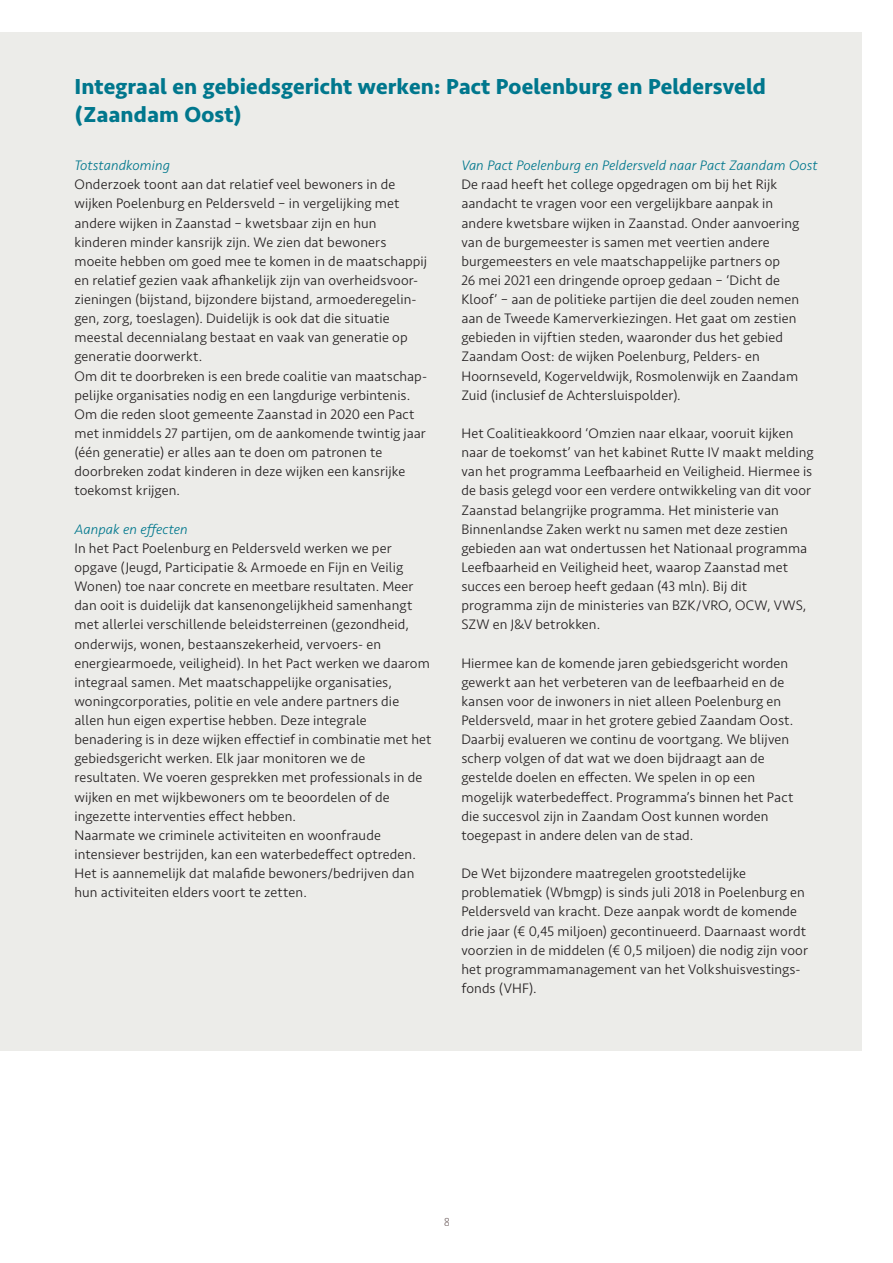
<style>
.page{position:relative;width:893px;height:1263px;background:#fff}
.page>*{position:absolute;margin:0;border:0;box-sizing:border-box;transform-origin:0 0}
.Hoofdkop_A4{font:700 22.5px/28.7px "Seravek Basic";letter-spacing:.005em;color:#00778d}
.Plattetekst_basis_A4{font:300 14.25px/19.2px "Seravek Basic";letter-spacing:.01em;color:#231f20}
.Subparagraafkop_blau{font:italic 300 14.25px "Seravek Basic";letter-spacing:.005em;color:#00778d}
.t1{font:300 12px "Seravek Basic";color:#7f7171}
</style>
<div class="page">
<div style="left:0;top:32px;width:861px;height:1018px;background:#ecece9"></div>
<p class="Hoofdkop_A4" style="left:74px;top:71px;width:693px">Integraal en gebiedsgericht werken: Pact Poelenburg en Peldersveld (Zaandam Oost)</p>
<p class="Subparagraafkop_blau" style="left:74px;top:157px;width:97px">Totstandkoming</p>
<p class="Plattetekst_basis_A4" style="left:74px;top:175px;width:354px">Onderzoek toont aan dat relatief veel bewoners in de wijken Poelenburg en Peldersveld – in vergelijking met andere wijken in Zaanstad – kwetsbaar zijn en hun kinderen minder kansrijk zijn. We zien dat bewoners moeite hebben om goed mee te komen in de maatschappij en relatief gezien vaak afhankelijk zijn van overheidsvoor&shy;zieningen (bijstand, bijzondere bijstand, armoederegelin&shy;gen, zorg, toeslagen). Duidelijk is ook dat die situatie meestal decennialang bestaat en vaak van generatie op generatie doorwerkt.</p>
<p class="Plattetekst_basis_A4" style="left:74px;top:366px;width:354px">Om dit te doorbreken is een brede coalitie van maatschap&shy;pelijke organisaties nodig en een langdurige verbintenis.<br>Om die reden sloot gemeente Zaanstad in 2020 een Pact met inmiddels 27 partijen, om de aankomende twintig jaar (één generatie) er alles aan te doen om patronen te doorbreken zodat kinderen in deze wijken een kansrijke toekomst krijgen.</p>
<p class="Subparagraafkop_blau" style="left:74px;top:520px;width:115px">Aanpak en effecten</p>
<p class="Plattetekst_basis_A4" style="left:74px;top:538px;width:359px">In het Pact Poelenburg en Peldersveld werken we per opgave (Jeugd, Participatie &amp; Armoede en Fijn en Veilig Wonen) toe naar concrete en meetbare resultaten. Meer dan ooit is duidelijk dat kansenongelijkheid samenhangt met allerlei verschillende beleidsterreinen (gezondheid, onderwijs, wonen, bestaanszekerheid, vervoers- en energiearmoede, veiligheid). In het Pact werken we daarom integraal samen. Met maatschappelijke organisaties, woningcorporaties, politie en vele andere partners die allen hun eigen expertise hebben. Deze integrale benadering is in deze wijken effectief in combinatie met het gebiedsgericht werken. Elk jaar monitoren we de resultaten. We voeren gesprekken met professionals in de wijken en met wijkbewoners om te beoordelen of de ingezette interventies effect hebben.</p>
<p class="Plattetekst_basis_A4" style="left:74px;top:825px;width:343px">Naarmate we criminele activiteiten en woonfraude intensiever bestrijden, kan een waterbedeffect optreden.<br>Het is aannemelijk dat malafide bewoners/bedrijven dan hun activiteiten elders voort te zetten.</p>
<p class="Subparagraafkop_blau" style="left:461px;top:157px;width:358px">Van Pact Poelenburg en Peldersveld naar Pact Zaandam Oost</p>
<p class="Plattetekst_basis_A4" style="left:461px;top:175px;width:317px">De raad heeft het college opgedragen om bij het Rijk aandacht te vragen voor een vergelijkbare aanpak in</p>
<p class="Plattetekst_basis_A4" style="left:461px;top:213px;width:339px">andere kwetsbare wijken in Zaanstad. Onder aanvoering van de burgemeester is samen met veertien andere burgemeesters en vele maatschappelijke partners op</p>
<p class="Plattetekst_basis_A4" style="left:461px;top:271px;width:339px">26 mei 2021 een dringende oproep gedaan – ‘Dicht de Kloof’ – aan de politieke partijen die deel zouden nemen aan de Tweede Kamerverkiezingen. Het gaat om zestien gebieden in vijftien steden, waaronder dus het gebied Zaandam Oost: de wijken Poelenburg, Pelders- en Hoornseveld, Kogerveldwijk, Rosmolenwijk en Zaandam Zuid (inclusief de Achtersluispolder).</p>
<p class="Plattetekst_basis_A4" style="left:461px;top:424px;width:354px">Het Coalitieakkoord ‘Omzien naar elkaar, vooruit kijken naar de toekomst’ van het kabinet Rutte IV maakt melding van het programma Leefbaarheid en Veiligheid. Hiermee is de basis gelegd voor een verdere ontwikkeling van dit voor Zaanstad belangrijke programma. Het ministerie van Binnenlandse Zaken werkt nu samen met deze zestien gebieden aan wat ondertussen het Nationaal programma Leefbaarheid en Veiligheid heet, waarop Zaanstad met succes een beroep heeft gedaan (43 mln). Bij dit programma zijn de ministeries van BZK/VRO, OCW, VWS, SZW en J&amp;V betrokken.</p>
<p class="Plattetekst_basis_A4" style="left:461px;top:653px;width:333px">Hiermee kan de komende jaren gebiedsgericht worden gewerkt aan het verbeteren van de leefbaarheid en de kansen voor de inwoners in niet alleen Poelenburg en Peldersveld, maar in het grotere gebied Zaandam Oost.<br>Daarbij evalueren we continu de voortgang. We blijven scherp volgen of dat wat we doen bijdraagt aan de</p>
<p class="Plattetekst_basis_A4" style="left:461px;top:768px;width:295px">gestelde doelen en effecten. We spelen in op een</p>
<p class="Plattetekst_basis_A4" style="left:461px;top:787px;width:334px">mogelijk waterbedeffect. Programma’s binnen het Pact</p>
<p class="Plattetekst_basis_A4" style="left:461px;top:806px;width:309px">die succesvol zijn in Zaandam Oost kunnen worden toegepast in andere delen van de stad.</p>
<p class="Plattetekst_basis_A4" style="left:461px;top:864px;width:348px">De Wet bijzondere maatregelen grootstedelijke problematiek (Wbmgp) is sinds juli 2018 in Poelenburg en Peldersveld van kracht. Deze aanpak wordt de komende drie jaar (€ 0,45 miljoen) gecontinueerd. Daarnaast wordt voorzien in de middelen (€ 0,5 miljoen) die nodig zijn voor het programmamanagement van het Volkshuisvestings&shy;fonds (VHF).</p>
<p class="t1" style="left:443px;top:1215px;width:8px">8</p>
</div>
